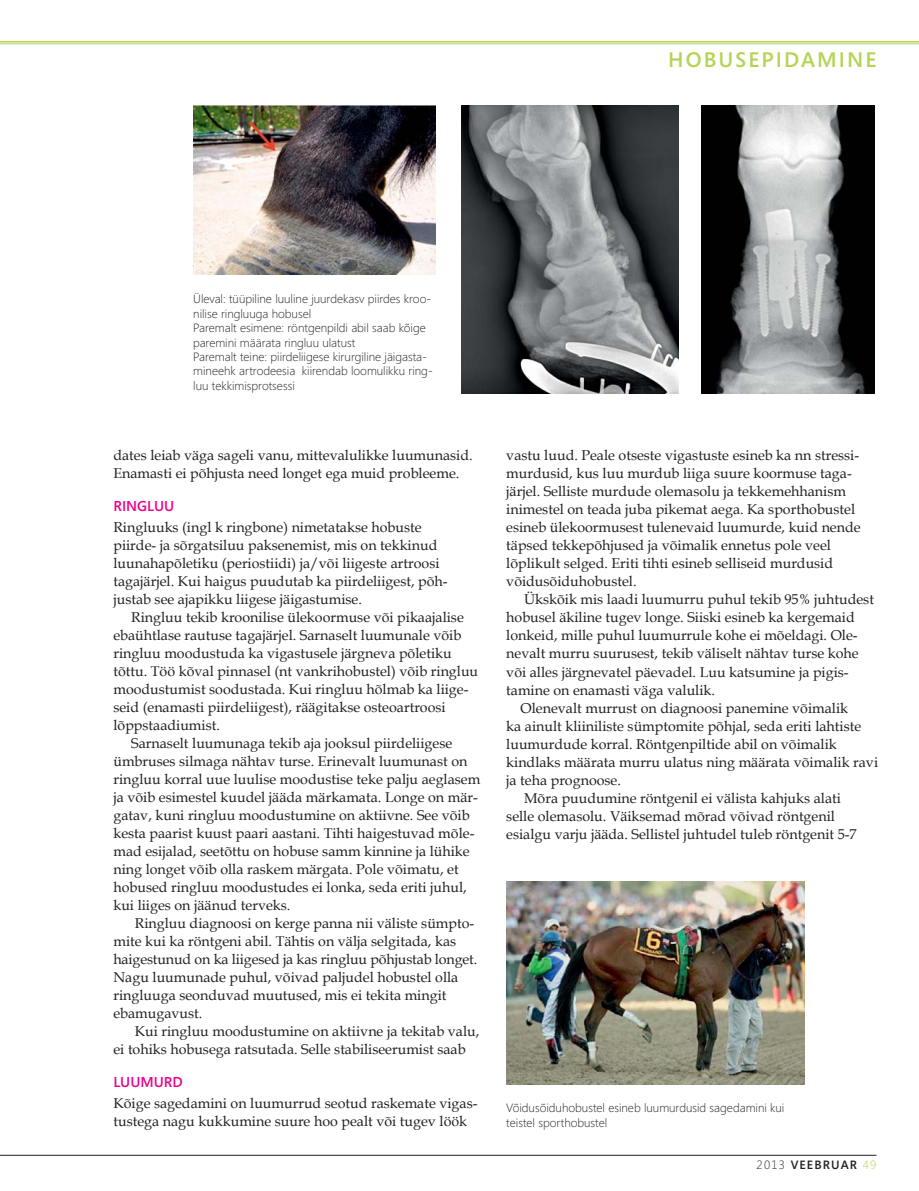
<style>
.page{position:relative;width:919px;height:1191px;background:#fff}
.page>*{position:absolute;margin:0;border:0;box-sizing:border-box;transform-origin:0 0}
.t1{font:600 21px "Segoe";letter-spacing:.1em;color:#b3d454}
.t2{font:14.25px/18px "Book Antiqua";color:#231f20}
.t3{font:600 14.25px "Segoe";color:#ec008c}
.t4{font:300 12px/14.4px "Segoe";color:#231f20}
.t5{font:600 12px "Segoe";letter-spacing:.1em;color:#231f20}
.s1{font-weight:300}
.s2{font-weight:300;color:#b3d454}
</style>
<div class="page">
<hr style="left:0;top:41px;width:918px;height:2px;background:#b3d454">
<hr style="left:0;top:44px;width:918px;height:1px;background:#b3d454">
<hr style="left:0;top:1154px;width:876px;height:1px;background:#231f20">
<img style="left:193px;top:105px;width:243px;height:169px">
<img style="left:461px;top:106px;width:217px;height:288px">
<img style="left:701px;top:105px;width:173px;height:288px">
<img style="left:506px;top:882px;width:298px;height:202px">
<h1 class="t1" style="left:668px;top:44px;width:210px">HOBUSEPIDAMINE</h1>
<p class="t4" style="left:193px;top:291px;width:241px">Üleval: tüüpiline luuline juurdekasv piirdes kroo&shy;nilise ringluuga hobusel<br>Paremalt esimene: röntgenpildi abil saab kõige paremini määrata ringluu ulatust<br>Paremalt teine: piirdeliigese kirurgiline jäigasta&shy;mineehk artrodeesia kiirendab loomulikku ring&shy;luu tekkimisprotsessi</p>
<p class="t2" style="left:113px;top:446px;width:361px">dates leiab väga sageli vanu, mittevalulikke luumunasid.<br>Enamasti ei põhjusta need longet ega muid probleeme.</p>
<p class="t3" style="left:113px;top:495px;width:62px">RINGLUU</p>
<p class="t2" style="left:113px;top:518px;width:335px">Ringluuks (ingl k ringbone) nimetatakse hobuste piirde- ja sõrgatsiluu paksenemist, mis on tekkinud luunahapõletiku (periostiidi) ja/või liigeste artroosi tagajärjel. Kui haigus puudutab ka piirdeliigest, põh&shy;justab see ajapikku liigese jäigastumise.</p>
<p class="t2" style="left:131px;top:608px;width:334px">Ringluu tekib kroonilise ülekoormuse või pikaajalise</p>
<p class="t2" style="left:113px;top:626px;width:349px">ebaühtlase rautuse tagajärjel. Sarnaselt luumunale võib</p>
<p class="t2" style="left:113px;top:644px;width:340px">ringluu moodustuda ka vigastusele järgneva põletiku</p>
<p class="t2" style="left:113px;top:662px;width:366px">tõttu. Töö kõval pinnasel (nt vankrihobustel) võib ringluu</p>
<p class="t2" style="left:113px;top:680px;width:356px">moodustumist soodustada. Kui ringluu hõlmab ka liige-</p>
<p class="t2" style="left:113px;top:698px;width:334px">seid (enamasti piirdeliigest), räägitakse osteoartroosi</p>
<p class="t2" style="left:113px;top:716px;width:108px">lõppstaadiumist.</p>
<p class="t2" style="left:131px;top:734px;width:322px">Sarnaselt luumunaga tekib aja jooksul piirdeliigese</p>
<p class="t2" style="left:113px;top:752px;width:355px">ümbruses silmaga nähtav turse. Erinevalt luumunast on</p>
<p class="t2" style="left:113px;top:770px;width:368px">ringluu korral uue luulise moodustise teke palju aeglasem</p>
<p class="t2" style="left:113px;top:788px;width:366px">ja võib esimestel kuudel jääda märkamata. Longe on mär-</p>
<p class="t2" style="left:113px;top:806px;width:358px">gatav, kuni ringluu moodustumine on aktiivne. See võib</p>
<p class="t2" style="left:113px;top:824px;width:362px">kesta paarist kuust paari aastani. Tihti haigestuvad mõle-</p>
<p class="t2" style="left:113px;top:842px;width:358px">mad esijalad, seetõttu on hobuse samm kinnine ja lühike</p>
<p class="t2" style="left:113px;top:860px;width:346px">ning longet võib olla raskem märgata. Pole võimatu, et</p>
<p class="t2" style="left:113px;top:878px;width:355px">hobused ringluu moodustudes ei lonka, seda eriti juhul,</p>
<p class="t2" style="left:113px;top:896px;width:178px">kui liiges on jäänud terveks.</p>
<p class="t2" style="left:135px;top:914px;width:341px">Ringluu diagnoosi on kerge panna nii väliste sümpto-</p>
<p class="t2" style="left:113px;top:932px;width:344px">mite kui ka röntgeni abil. Tähtis on välja selgitada, kas</p>
<p class="t2" style="left:113px;top:950px;width:365px">haigestunud on ka liigesed ja kas ringluu põhjustab longet.</p>
<p class="t2" style="left:113px;top:968px;width:346px">Nagu luumunade puhul, võivad paljudel hobustel olla</p>
<p class="t2" style="left:113px;top:986px;width:334px">ringluuga seonduvad muutused, mis ei tekita mingit</p>
<p class="t2" style="left:113px;top:1004px;width:90px">ebamugavust.</p>
<p class="t2" style="left:135px;top:1022px;width:346px">Kui ringluu moodustumine on aktiivne ja tekitab valu,</p>
<p class="t2" style="left:113px;top:1040px;width:353px">ei tohiks hobusega ratsutada. Selle stabiliseerumist saab</p>
<p class="t3" style="left:113px;top:1071px;width:71px">LUUMURD</p>
<p class="t2" style="left:113px;top:1094px;width:365px">Kõige sagedamini on luumurrud seotud raskemate vigas&shy;tustega nagu kukkumine suure hoo pealt või tugev löök</p>
<p class="t2" style="left:506px;top:447px;width:356px">vastu luud. Peale otseste vigastuste esineb ka nn stressi&shy;murdusid, kus luu murdub liiga suure koormuse taga&shy;järjel. Selliste murdude olemasolu ja tekkemehhanism inimestel on teada juba pikemat aega. Ka sporthobustel esineb ülekoormusest tulenevaid luumurde, kuid nende täpsed tekkepõhjused ja võimalik ennetus pole veel lõplikult selged. Eriti tihti esineb selliseid murdusid võidusõiduhobustel.</p>
<p class="t2" style="left:524px;top:591px;width:351px">Ükskõik mis laadi luumurru puhul tekib 95% juhtudest</p>
<p class="t2" style="left:506px;top:609px;width:350px">hobusel äkiline tugev longe. Siiski esineb ka kergemaid</p>
<p class="t2" style="left:506px;top:627px;width:353px">lonkeid, mille puhul luumurrule kohe ei mõeldagi. Ole-</p>
<p class="t2" style="left:506px;top:645px;width:354px">nevalt murru suurusest, tekib väliselt nähtav turse kohe</p>
<p class="t2" style="left:506px;top:663px;width:344px">või alles järgnevatel päevadel. Luu katsumine ja pigis-</p>
<p class="t2" style="left:506px;top:681px;width:210px">tamine on enamasti väga valulik.</p>
<p class="t2" style="left:520px;top:699px;width:329px">Olenevalt murrust on diagnoosi panemine võimalik</p>
<p class="t2" style="left:506px;top:717px;width:356px">ka ainult kliiniliste sümptomite põhjal, seda eriti lahtiste</p>
<p class="t2" style="left:506px;top:735px;width:332px">luumurdude korral. Röntgenpiltide abil on võimalik</p>
<p class="t2" style="left:506px;top:753px;width:373px">kindlaks määrata murru ulatus ning määrata võimalik ravi</p>
<p class="t2" style="left:506px;top:771px;width:116px">ja teha prognoose.</p>
<p class="t2" style="left:524px;top:789px;width:318px">Mõra puudumine röntgenil ei välista kahjuks alati</p>
<p class="t2" style="left:506px;top:807px;width:330px">selle olemasolu. Väiksemad mõrad võivad röntgenil</p>
<p class="t2" style="left:506px;top:825px;width:352px">esialgu varju jääda. Sellistel juhtudel tuleb röntgenit 5-7</p>
<p class="t4" style="left:506px;top:1100px;width:279px">Võidusõiduhobustel esineb luumurdusid sagedamini kui teistel sporthobustel</p>
<p class="t5" style="left:756px;top:1156px;width:121px"><span class="s1">2013</span> VEEBRUAR <span class="s2">49</span></p>
</div>
